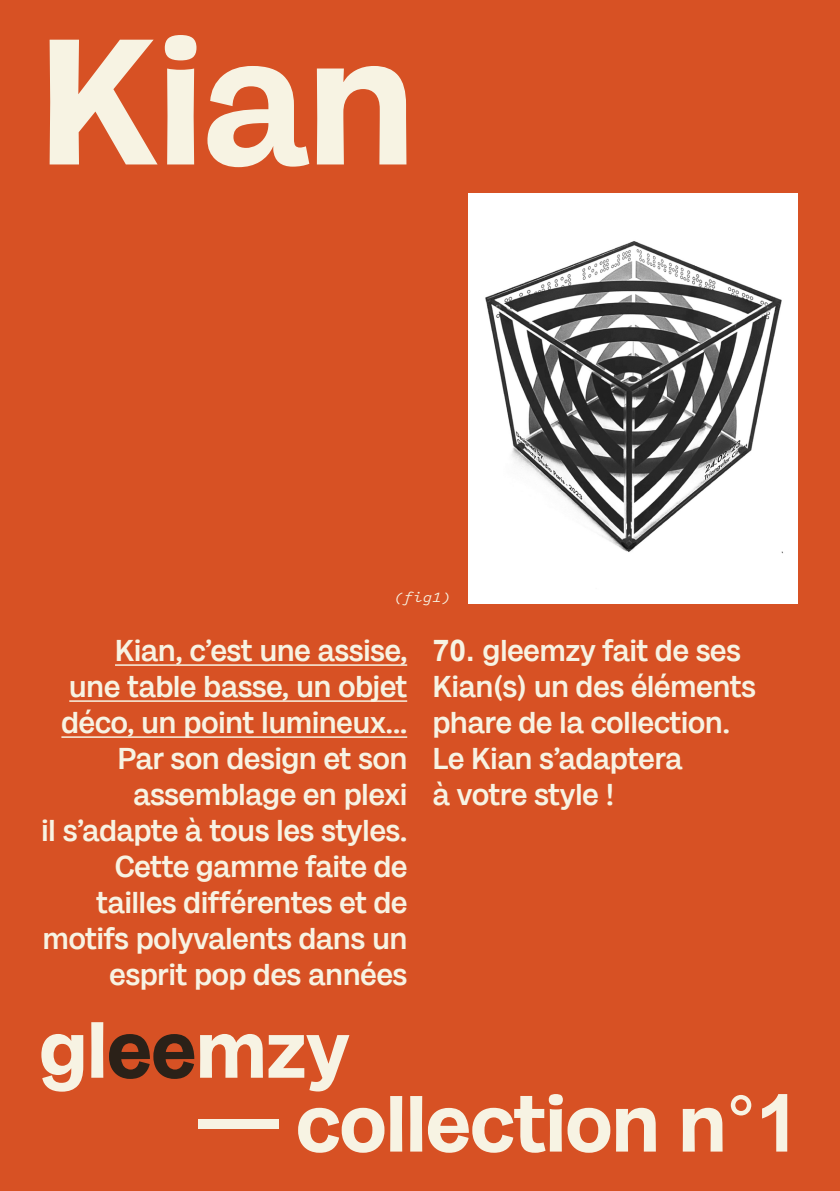
<style>
.page{position:relative;width:840px;height:1191px;background:#fff}
.page>*{position:absolute;margin:0;border:0;box-sizing:border-box;transform-origin:0 0}
.t1{font:700 180px "Milligram Trial";color:#f7f3e3}
.t2{font:700 80px "Milligram Trial";color:#f7f3e3}
.t3{font:500 30px/36px "Milligram Trial";color:#f7f3e3;text-align:right}
.t4{font:italic 16px "Logic Monospace";color:#f7f3e3}
.s1{font-family:"Arial";font-weight:700}
.s2{color:#2b2118}
.s3{font-family:"Arial"}
</style>
<div class="page">
<div style="left:0;top:0;width:839px;height:1191px;background:#d75124"></div>
<img style="left:468px;top:193px;width:329px;height:410px">
<hr style="left:115px;top:664px;width:292px;height:2px;background:#f7f3e3">
<hr style="left:69px;top:700px;width:338px;height:2px;background:#f7f3e3">
<hr style="left:61px;top:736px;width:346px;height:2px;background:#f7f3e3">
<p class="t1" style="left:40px;top:-23px;width:376px">Kian</p>
<p class="t4" style="left:393px;top:588px;width:59px">(fig1)</p>
<p class="t3" style="left:61px;top:630px;width:347px">Kian, c’est une assise, une table basse, un objet déco, un point lumineux...<br>Par son design et son assemblage en plexi</p>
<p class="t3" style="left:42px;top:810px;width:367px">il s’adapte à tous les styles.<br>Cette gamme faite de tailles différentes et de motifs polyvalents dans un esprit pop des années</p>
<p class="t3" style="left:432px;top:630px;width:324px;text-align:left"><span class="s1">70.</span> gleemzy fait de ses<br>Kian(s) un des éléments phare de la collection.</p>
<p class="t3" style="left:432px;top:738px;width:251px">Le Kian s’adaptera</p>
<p class="t3" style="left:432px;top:774px;width:183px">à votre style !</p>
<p class="t2" style="left:40px;top:994px;width:311px">gl<span class="s2">ee</span>mzy</p>
<p class="t2" style="left:198px;top:1068px;width:603px">— collection n°<span class="s3">1</span></p>
</div>
